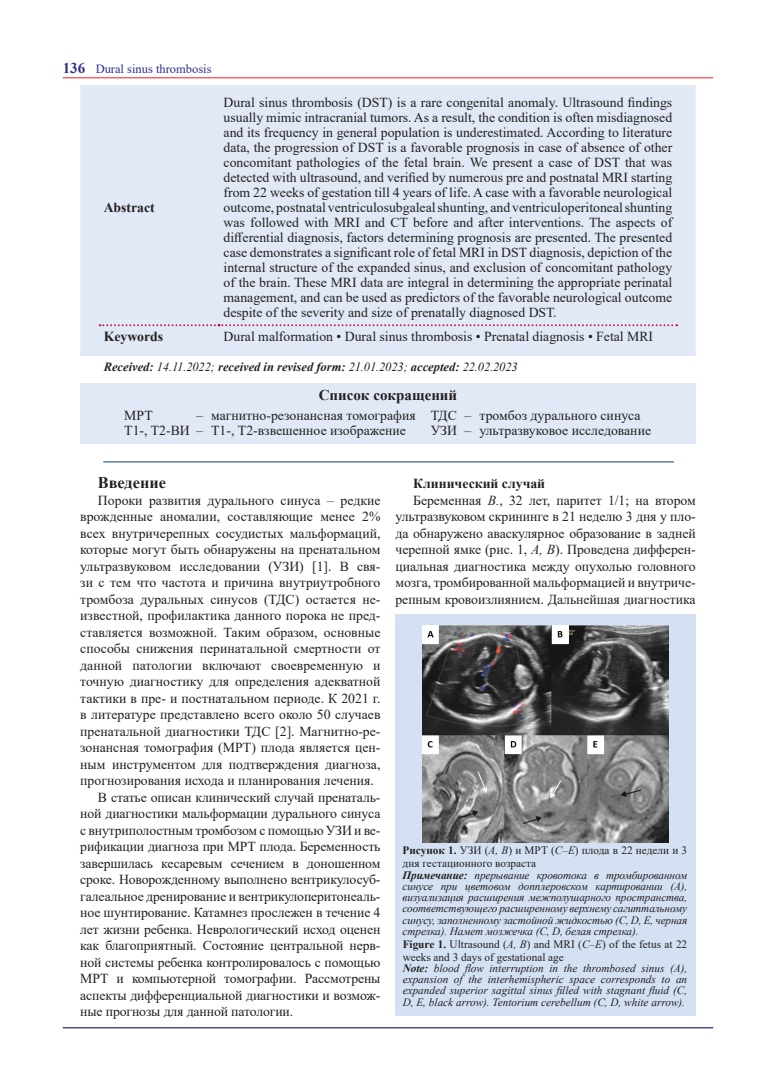
<style>
.page{position:relative;width:776px;height:1088px;background:#fff}
.page>*{position:absolute;margin:0;border:0;box-sizing:border-box;transform-origin:0 0}
.t1{font:700 16.25px "Times New Roman";color:#231f20}
.t2{font:700 15px "Times New Roman";color:#231f20}
.t3{font:13.75px/16.5px "Times New Roman";color:#231f20;text-align:justify}
.t4{font:700 13.75px "Times New Roman";color:#231f20}
.t5{font:italic 700 12.5px "Times New Roman";color:#231f20}
.t6{font:12.5px "Times New Roman";color:#2e3092}
.t7{font:italic 11.25px/11.2px "Times New Roman";letter-spacing:-.01em;color:#231f20;text-align:justify}
.t8{font:11.25px/12.5px "Times New Roman";color:#231f20}
.s1{font-weight:700;font-size:15px}
.s2{font-weight:400}
.s3{font-style:italic}
.s4{font-weight:700}
</style>
<div class="page">
<hr style="left:63px;top:78px;width:650px;height:1px;background:#ee1d23">
<hr style="left:63px;top:1027px;width:650px;height:1px;background:#283071">
<hr style="left:103px;top:462px;width:571px;height:1px;background:#0f3d8c">
<div style="left:80px;top:383px;width:616px;height:61px;background:#e0e9f5"></div>
<div style="left:80px;top:85px;width:616px;height:271px;background:#e0e9f5"></div>
<svg style="left:100px;top:324px;width:577px;height:2px"></svg>
<div style="left:395px;top:614px;width:301px;height:402px;background:#d4e1f2"></div>
<img style="left:423px;top:625px;width:245px;height:218px">
<p class="t6" style="left:63px;top:60px;width:150px"><span class="s1">136</span> Dural sinus thrombosis</p>
<p class="t4" style="left:104px;top:197px;width:53px">Abstract</p>
<p class="t3" style="left:224px;top:94px;width:450px;line-height:15px">Dural sinus thrombosis (DST) is a rare congenital anomaly. Ultrasound findings usually mimic intracranial tumors. As a result, the condition is often misdiagnosed and its frequency in general population is underestimated. According to literature data, the progression of DST is a favorable prognosis in case of absence of other concomitant pathologies of the fetal brain. We present a case of DST that was detected with ultrasound, and verified by numerous pre and postnatal MRI starting from 22 weeks of gestation till 4 years of life. A case with a favorable neurological outcome, postnatal ventriculosubgaleal shunting, and ventriculoperitoneal shunting was followed with MRI and CT before and after interventions. The aspects of differential diagnosis, factors determining prognosis are presented. The presented case demonstrates a significant role of fetal MRI in DST diagnosis, depiction of the internal structure of the expanded sinus, and exclusion of concomitant pathology of the brain. These MRI data are integral in determining the appropriate perinatal management, and can be used as predictors of the favorable neurological outcome despite of the severity and size of prenatally diagnosed DSТ.</p>
<p class="t4" style="left:104px;top:327px;width:61px">Keywords</p>
<p class="t3" style="left:224px;top:328px;width:431px">Dural malformation • Dural sinus thrombosis • Prenatal diagnosis • Fetal MRI</p>
<p class="t5" style="left:104px;top:358px;width:416px">Received: <span class="s2">14.11.2022;</span> received in revised form: <span class="s2">21.01.2023;</span> accepted: <span class="s2">22.02.2023</span></p>
<p class="t3" style="left:124px;top:407px;width:30px">МРТ</p>
<p class="t3" style="left:124px;top:422px;width:67px">Т1-, Т2-ВИ</p>
<p class="t3" style="left:196px;top:407px;width:8px">–</p>
<p class="t3" style="left:196px;top:422px;width:8px">–</p>
<p class="t2" style="left:319px;top:384px;width:140px">Список сокращений</p>
<p class="t3" style="left:211px;top:407px;width:206px">магнитно-резонансная томография</p>
<p class="t3" style="left:211px;top:422px;width:196px">Т1-, Т2-взвешенное изображение</p>
<p class="t3" style="left:431px;top:407px;width:28px">ТДС</p>
<p class="t3" style="left:431px;top:422px;width:28px">УЗИ</p>
<p class="t3" style="left:464px;top:407px;width:8px">–</p>
<p class="t3" style="left:464px;top:422px;width:8px">–</p>
<p class="t3" style="left:479px;top:407px;width:163px">тромбоз дурального синуса</p>
<p class="t3" style="left:479px;top:422px;width:173px">ультразвуковое исследование</p>
<p class="t1" style="left:98px;top:471px;width:69px">Введение</p>
<p class="t3" style="left:80px;top:491px;width:302px;text-indent:18px">Пороки развития дурального синуса – редкие врожденные аномалии, составляющие менее 2% всех внутричерепных сосудистых мальформаций, которые могут быть обнаружены на пренатальном ультразвуковом исследовании (УЗИ) [1]. В свя&shy;зи с тем что частота и причина внутриутробного тромбоза дуральных синусов (ТДС) остается не&shy;известной, профилактика данного порока не пред&shy;ставляется возможной. Таким образом, основные способы снижения перинатальной смертности от данной патологии включают своевременную и точную диагностику для определения адекватной тактики в пре- и постнатальном периоде. К 2021 г. в литературе представлено всего около 50 случаев пренатальной диагностики ТДС [2]. Магнитно-ре&shy;зонансная томография (МРТ) плода является цен&shy;ным инструментом для подтверждения диагноза, прогнозирования исхода и планирования лечения.</p>
<p class="t3" style="left:80px;top:788px;width:302px;text-indent:18px">В статье описан клинический случай пренаталь&shy;ной диагностики мальформации дурального синуса с внутриполостным тромбозом с помощью УЗИ и ве&shy;рификации диагноза при МРТ плода. Беременность завершилась кесаревым сечением в доношенном сроке. Новорожденному выполнено вентрикулосуб&shy;галеальное дренирование и вентрикулоперитонеаль&shy;ное шунтирование. Катамнез прослежен в течение 4 лет жизни ребенка. Неврологический исход оценен как благоприятный. Состояние центральной нерв&shy;ной системы ребенка контролировалось с помощью МРТ и компьютерной томографии. Рассмотрены аспекты дифференциальной диагностики и возмож&shy;ные прогнозы для данной патологии.</p>
<p class="t4" style="left:413px;top:474px;width:134px">Клинический случай</p>
<p class="t3" style="left:395px;top:491px;width:302px;text-indent:18px">Беременная <span class="s3">В.</span>, 32 лет, паритет 1/1; на втором ультразвуковом скрининге в 21 неделю 3 дня у пло&shy;да обнаружено аваскулярное образование в задней черепной ямке (рис. 1, <span class="s3">А, B</span>). Проведена дифферен&shy;циальная диагностика между опухолью головного мозга, тромбированной мальформацией и внутриче&shy;репным кровоизлиянием. Дальнейшая диагностика</p>
<p class="t8" style="left:403px;top:844px;width:286px"><span class="s4">Рисунок 1.</span> УЗИ (<span class="s3">A, B</span>) и МРТ (<span class="s3">C–E</span>) плода в 22 недели и 3 дня гестационного возраста</p>
<p class="t7" style="left:403px;top:869px;width:286px"><span class="s4">Примечание:</span> прерывание кровотока в тромбированном синусе при цветовом допплеровском картировании (А), визуализация расширения межполушарного пространства, соответствующего расширенному верхнему сагиттальному синусу, заполненному застойной жидкостью (C, D, E, черная стрелка). Намет мозжечка (C, D, белая стрелка).</p>
<p class="t7" style="left:403px;top:962px;width:286px"><span class="s4">Note:</span> blood flow interruption in the thrombosed sinus (A), expansion of the interhemispheric space corresponds to an expanded superior sagittal sinus filled with stagnant fluid (C, D, E, black arrow). Tentorium cerebellum (C, D, white arrow).</p>
<p class="t8" style="left:403px;top:938px;width:286px"><span class="s4">Figure 1.</span> Ultrasound (<span class="s3">A, B</span>) and MRI (<span class="s3">C–E</span>) of the fetus at 22 weeks and 3 days of gestational age</p>
</div>
